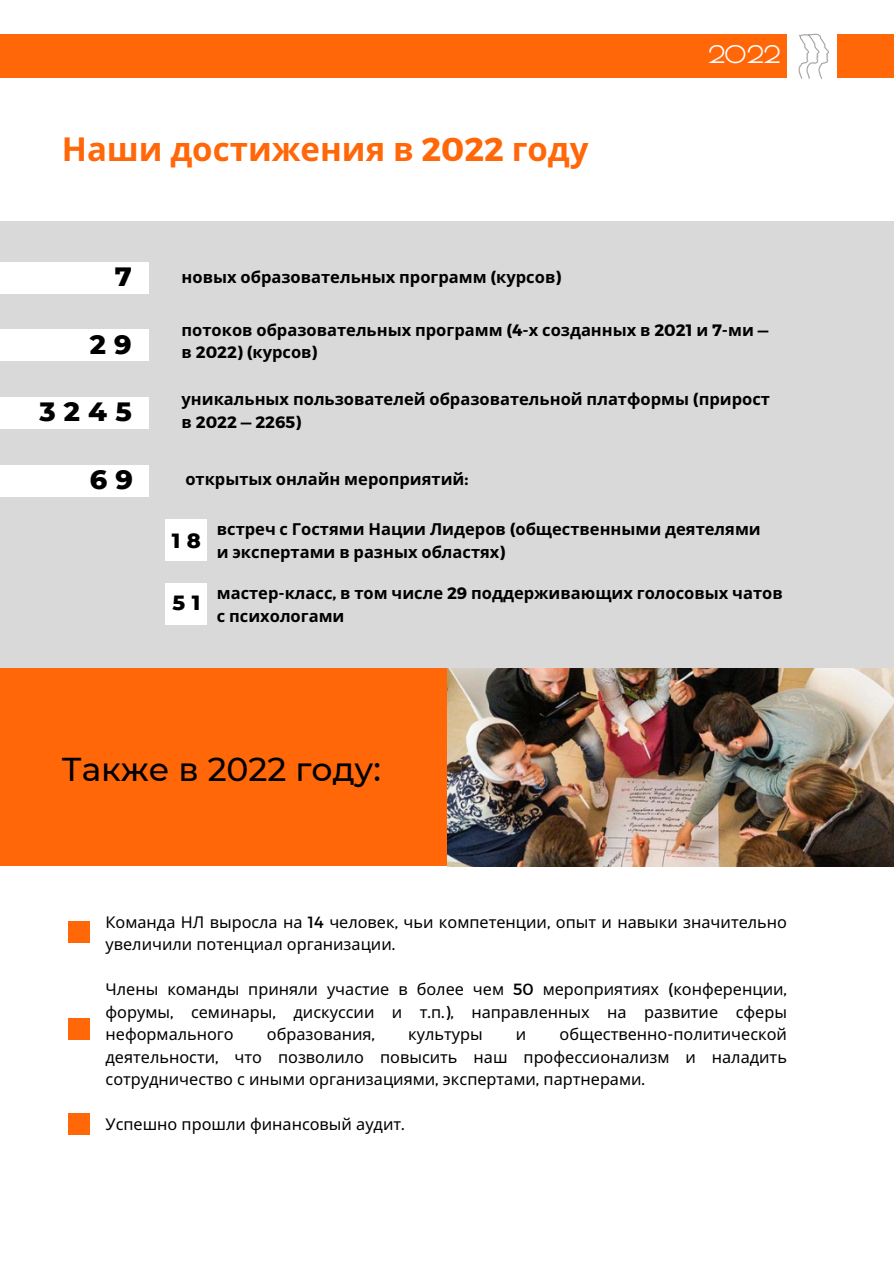
<style>
.page{position:relative;width:894px;height:1264px;background:#fff}
.page>*{position:absolute;margin:0;border:0;box-sizing:border-box;transform-origin:0 0}
.t1{font:700 33px "Noto Sans";color:#ff6709}
.t2{font:500 33px "Montserrat";color:#000}
.t3{font:800 27px "Montserrat";color:#000}
.t4{font:700 23.7px "Poiret One";color:#fff}
.t5{font:800 21px "Montserrat";color:#000}
.t6{font:700 16.5px/22.5px "Noto Sans";color:#000}
.t7{font:16.2px/22.5px "Noto Sans";color:#000}
.s1{font-family:"Montserrat"}
</style>
<div class="page">
<div style="left:0;top:221px;width:893px;height:454px;background:#d9d9d9"></div>
<div style="left:0;top:668px;width:893px;height:198px;background:#ff6709"></div>
<div style="left:0;top:329px;width:148px;height:32px;background:#fff"></div>
<div style="left:0;top:464px;width:149px;height:32px;background:#fff"></div>
<div style="left:0;top:397px;width:148px;height:32px;background:#fff"></div>
<div style="left:0;top:262px;width:148px;height:31px;background:#fff"></div>
<div style="left:0;top:34px;width:786px;height:44px;background:#ff6709"></div>
<img style="left:798px;top:33px;width:31px;height:46px">
<div style="left:836px;top:34px;width:57px;height:44px;background:#ff6709"></div>
<div style="left:165px;top:519px;width:42px;height:41px;background:#fff"></div>
<div style="left:165px;top:582px;width:42px;height:42px;background:#fff"></div>
<div style="left:68px;top:921px;width:22px;height:21px;background:#ff6709"></div>
<div style="left:68px;top:1018px;width:22px;height:21px;background:#ff6709"></div>
<div style="left:68px;top:1112px;width:22px;height:22px;background:#ff6709"></div>
<img style="left:447px;top:668px;width:446px;height:198px">
<h3 class="t1" style="left:62px;top:126px;width:528px">Наши достижения в <span class="s1">2022</span> году</h3>
<h1 class="t3" style="left:115px;top:260px;width:19px">7</h1>
<p class="t6" style="left:182px;top:266px;width:381px">новых образовательных программ <span class="s1">(</span>курсов<span class="s1">)</span></p>
<p class="t4" style="left:707px;top:40px;width:74px">2022</p>
<p class="t3" style="left:90px;top:327px;width:43px">2 9</p>
<h4 class="t6" style="left:181px;top:318px;width:588px">потоков образовательных программ <span class="s1">(4-</span>х созданных в <span class="s1">2021</span> и <span class="s1">7-</span>ми <span class="s1">— </span>в <span class="s1">2022) (</span>курсов<span class="s1">)</span></h4>
<p class="t3" style="left:39px;top:395px;width:94px">3245</p>
<p class="t6" style="left:181px;top:387px;width:589px">уникальных пользователей образовательной платформы <span class="s1">(</span>прирост в <span class="s1">2022 — 2265)</span></p>
<p class="t3" style="left:90px;top:462px;width:45px">6 9</p>
<h4 class="t6" style="left:185px;top:467px;width:284px">открытых онлайн мероприятий<span class="s1">:</span></h4>
<h2 class="t6" style="left:217px;top:517px;width:545px">встреч с Гостями Нации Лидеров <span class="s1">(</span>общественными деятелями и экспертами в разных областях<span class="s1">)</span></h2>
<h4 class="t6" style="left:217px;top:581px;width:567px">мастер<span class="s1">-</span>класс<span class="s1">,</span> в том числе <span class="s1">29</span> поддерживающих голосовых чатов с психологами</h4>
<p class="t5" style="left:172px;top:528px;width:30px">1 8</p>
<p class="t5" style="left:172px;top:590px;width:29px">5 1</p>
<p class="t2" style="left:62px;top:749px;width:320px">Также в 2022 году:</p>
<h4 class="t7" style="left:105px;top:910px;width:682px">Команда НЛ выросла на <span class="s1">14</span> человек<span class="s1">,</span> чьи компетенции<span class="s1">,</span> опыт и навыки значительно увеличили потенциал организации<span class="s1">.</span></h4>
<h4 class="t7" style="left:105px;top:977px;width:682px">Члены команды приняли участие в более чем <span class="s1">50</span> мероприятиях <span class="s1">(</span>конференции<span class="s1">, </span>форумы<span class="s1">,</span> семинары<span class="s1">,</span> дискуссии</h4>
<h1 class="t7" style="left:392px;top:1000px;width:396px">и т<span class="s1">.</span>п<span class="s1">.),</span> направленных на развитие сферы</h1>
<h1 class="t7" style="left:105px;top:1022px;width:682px;text-align:justify;text-indent:454px">общественно<span class="s1">-</span>политической деятельности<span class="s1">,</span> что позволило повысить наш профессионализм и наладить сотрудничество с иными организациями<span class="s1">,</span> экспертами<span class="s1">,</span> партнерами<span class="s1">.</span></h1>
<h1 class="t7" style="left:105px;top:1112px;width:300px">Успешно прошли финансовый аудит<span class="s1">.</span></h1>
<h1 class="t7" style="left:105px;top:1022px;width:130px">неформального</h1>
<h1 class="t7" style="left:267px;top:1022px;width:110px">образования<span class="s1">,</span></h1>
<h1 class="t7" style="left:408px;top:1022px;width:76px">культуры</h1>
<h1 class="t7" style="left:516px;top:1022px;width:12px">и</h1>
</div>
